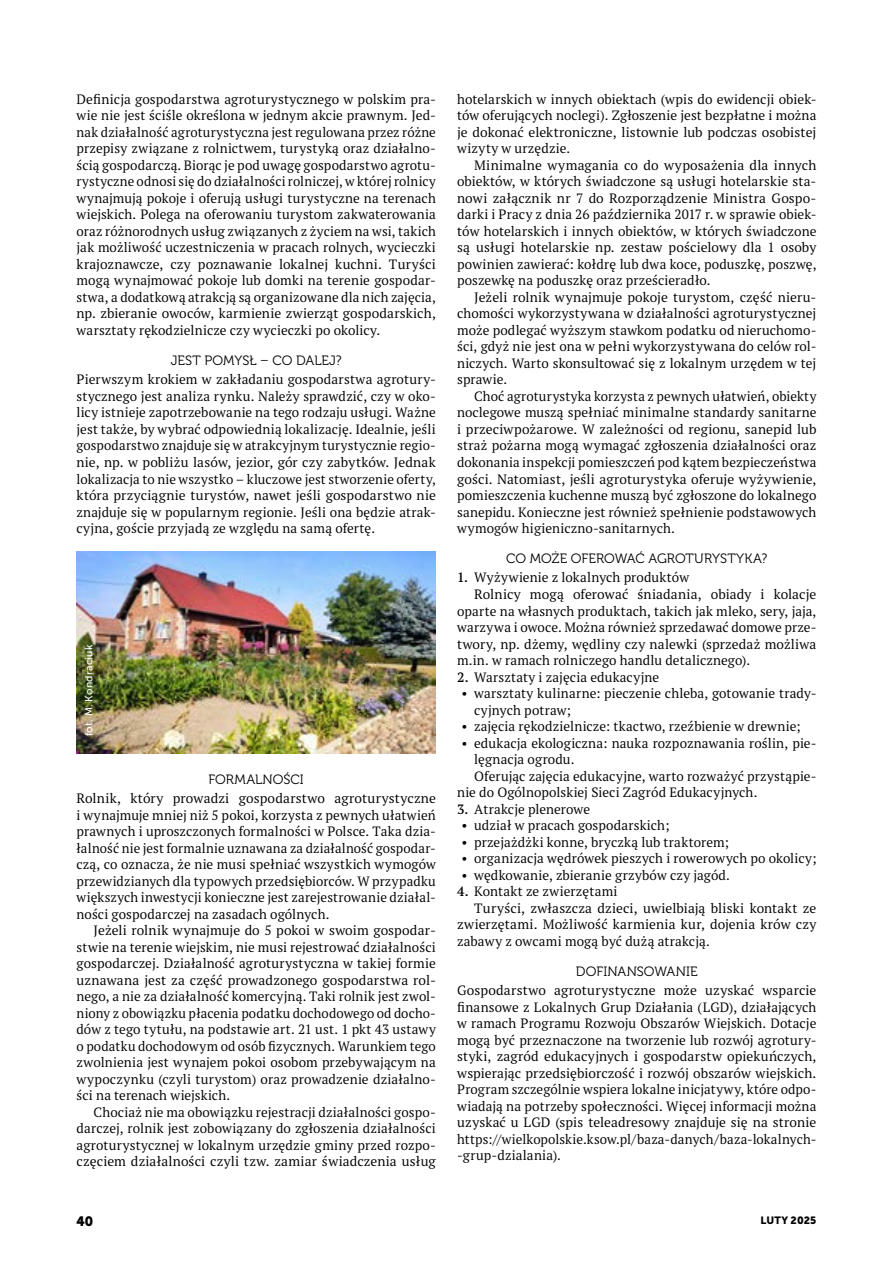
<style>
.page{position:relative;width:893px;height:1263px;background:#fff}
.page>*{position:absolute;margin:0;border:0;box-sizing:border-box;transform-origin:0 0}
.t1{font:13.5px/16.5px "PT Serif Pro";letter-spacing:.01em;color:#000;text-align:justify}
.t2{font:13.5px "Museo 300";color:#000}
.t3{font:13.5px "Museo 900";color:#000}
.t4{font:10.5px "Museo Sans 500";letter-spacing:.015em;color:#fff}
.t5{font:10.5px "Museo Sans 900";letter-spacing:.015em;color:#000}
.s1{font-weight:600}
</style>
<div class="page">
<img style="left:77px;top:551px;width:359px;height:203px">
<p class="t1" style="left:77px;top:91px;width:361px">Definicja gospodarstwa agroturystycznego w polskim pra&shy;wie nie jest ściśle określona w jednym akcie prawnym. Jed&shy;nak działalność agroturystyczna jest regulowana przez różne przepisy związane z rolnictwem, turystyką oraz działalno&shy;ścią gospodarczą. Biorąc je pod uwagę gospodarstwo agrotu&shy;rystyczne odnosi się do działalności rolniczej, w której rolnicy wynajmują pokoje i oferują usługi turystyczne na terenach wiejskich. Polega na oferowaniu turystom zakwaterowania oraz różnorodnych usług związanych z życiem na wsi, takich jak możliwość uczestniczenia w pracach rolnych, wycieczki krajoznawcze, czy poznawanie lokalnej kuchni. Turyści mogą wynajmować pokoje lub domki na terenie gospodar&shy;stwa, a dodatkową atrakcją są organizowane dla nich zajęcia, np. zbieranie owoców, karmienie zwierząt gospodarskich, warsztaty rękodzielnicze czy wycieczki po okolicy.</p>
<p class="t2" style="left:171px;top:353px;width:172px">JEST POMYSŁ – CO DALEJ?</p>
<p class="t1" style="left:77px;top:371px;width:361px">Pierwszym krokiem w zakładaniu gospodarstwa agrotury&shy;stycznego jest analiza rynku. Należy sprawdzić, czy w oko&shy;licy istnieje zapotrzebowanie na tego rodzaju usługi. Ważne jest także, by wybrać odpowiednią lokalizację. Idealnie, jeśli gospodarstwo znajduje się w atrakcyjnym turystycznie regio&shy;nie, np. w pobliżu lasów, jezior, gór czy zabytków. Jednak lokalizacja to nie wszystko – kluczowe jest stworzenie oferty, która przyciągnie turystów, nawet jeśli gospodarstwo nie znajduje się w popularnym regionie. Jeśli ona będzie atrak&shy;cyjna, goście przyjadą ze względu na samą ofertę.</p>
<p class="t4" style="left:83px;top:736px;width:93px;rotate:-90deg">fot. M. Kondraciuk</p>
<p class="t2" style="left:209px;top:772px;width:97px">FORMALNOŚCI</p>
<p class="t1" style="left:77px;top:790px;width:361px">Rolnik, który prowadzi gospodarstwo agroturystyczne i wynajmuje mniej niż 5 pokoi, korzysta z pewnych ułatwień prawnych i uproszczonych formalności w Polsce. Taka dzia&shy;łalność nie jest formalnie uznawana za działalność gospodar&shy;czą, co oznacza, że nie musi spełniać wszystkich wymogów przewidzianych dla typowych przedsiębiorców. W przypadku większych inwestycji konieczne jest zarejestrowanie działal&shy;ności gospodarczej na zasadach ogólnych.</p>
<p class="t1" style="left:77px;top:922px;width:361px;text-indent:17px">Jeżeli rolnik wynajmuje do 5 pokoi w swoim gospodar&shy;stwie na terenie wiejskim, nie musi rejestrować działalności gospodarczej. Działalność agroturystyczna w takiej formie uznawana jest za część prowadzonego gospodarstwa rol&shy;nego, a nie za działalność komercyjną. Taki rolnik jest zwol&shy;niony z obowiązku płacenia podatku dochodowego od docho&shy;dów z tego tytułu, na podstawie art. 21 ust. 1 pkt 43 ustawy o podatku dochodowym od osób fizycznych. Warunkiem tego zwolnienia jest wynajem pokoi osobom przebywającym na wypoczynku (czyli turystom) oraz prowadzenie działalno&shy;ści na terenach wiejskich.</p>
<p class="t1" style="left:77px;top:1103px;width:361px;text-indent:17px">Chociaż nie ma obowiązku rejestracji działalności gospo&shy;darczej, rolnik jest zobowiązany do zgłoszenia działalności agroturystycznej w lokalnym urzędzie gminy przed rozpo&shy;częciem działalności czyli tzw. zamiar świadczenia usług</p>
<p class="t1" style="left:457px;top:91px;width:361px">hotelarskich w innych obiektach (wpis do ewidencji obiek&shy;tów oferujących noclegi). Zgłoszenie jest bezpłatne i można je dokonać elektroniczne, listownie lub podczas osobistej wizyty w urzędzie.</p>
<p class="t1" style="left:457px;top:157px;width:361px;text-indent:17px">Minimalne wymagania co do wyposażenia dla innych obiektów, w których świadczone są usługi hotelarskie sta&shy;nowi załącznik nr 7 do Rozporządzenie Ministra Gospo&shy;darki i Pracy z dnia 26 października 2017 r. w sprawie obiek&shy;tów hotelarskich i innych obiektów, w których świadczone są usługi hotelarskie np. zestaw pościelowy dla 1 osoby powinien zawierać: kołdrę lub dwa koce, poduszkę, poszwę, poszewkę na poduszkę oraz prześcieradło.</p>
<p class="t1" style="left:457px;top:289px;width:361px;text-indent:17px">Jeżeli rolnik wynajmuje pokoje turystom, część nieru&shy;chomości wykorzystywana w działalności agroturystycznej może podlegać wyższym stawkom podatku od nieruchomo&shy;ści, gdyż nie jest ona w pełni wykorzystywana do celów rol&shy;niczych. Warto skonsultować się z lokalnym urzędem w tej sprawie.</p>
<p class="t1" style="left:457px;top:388px;width:361px;text-indent:17px">Choć agroturystyka korzysta z pewnych ułatwień, obiekty noclegowe muszą spełniać minimalne standardy sanitarne i przeciwpożarowe. W zależności od regionu, sanepid lub straż pożarna mogą wymagać zgłoszenia działalności oraz dokonania inspekcji pomieszczeń pod kątem bezpieczeństwa gości. Natomiast, jeśli agroturystyka oferuje wyżywienie, pomieszczenia kuchenne muszą być zgłoszone do lokalnego sanepidu. Konieczne jest również spełnienie podstawowych wymogów higieniczno-sanitarnych.</p>
<p class="t2" style="left:506px;top:551px;width:263px">CO MOŻE OFEROWAĆ AGROTURYSTYKA?</p>
<p class="t1" style="left:457px;top:569px;width:233px"><span class="s1">1.</span> Wyżywienie z lokalnych produktów</p>
<p class="t1" style="left:474px;top:586px;width:344px">Rolnicy mogą oferować śniadania, obiady i kolacje</p>
<p class="t1" style="left:457px;top:602px;width:361px">oparte na własnych produktach, takich jak mleko, sery, jaja,</p>
<p class="t1" style="left:457px;top:619px;width:361px">warzywa i owoce. Można również sprzedawać domowe prze-</p>
<p class="t1" style="left:457px;top:635px;width:361px">twory, np. dżemy, wędliny czy nalewki (sprzedaż możliwa</p>
<p class="t1" style="left:457px;top:652px;width:294px">m.in. w ramach rolniczego handlu detalicznego).</p>
<p class="t1" style="left:457px;top:668px;width:203px"><span class="s1">2.</span> Warsztaty i zajęcia edukacyjne</p>
<p class="t1" style="left:474px;top:685px;width:344px;text-indent:-13px">• warsztaty kulinarne: pieczenie chleba, gotowanie trady&shy;cyjnych potraw;</p>
<p class="t1" style="left:461px;top:718px;width:341px">• zajęcia rękodzielnicze: tkactwo, rzeźbienie w drewnie;</p>
<p class="t1" style="left:461px;top:734px;width:357px">• edukacja ekologiczna: nauka rozpoznawania roślin, pie-</p>
<p class="t1" style="left:474px;top:751px;width:102px">lęgnacja ogrodu.</p>
<p class="t1" style="left:474px;top:767px;width:344px">Oferując zajęcia edukacyjne, warto rozważyć przystąpie-</p>
<p class="t1" style="left:457px;top:784px;width:302px">nie do Ogólnopolskiej Sieci Zagród Edukacyjnych.</p>
<p class="t1" style="left:457px;top:800px;width:135px"><span class="s1">3.</span> Atrakcje plenerowe</p>
<p class="t1" style="left:461px;top:817px;width:210px">• udział w pracach gospodarskich;</p>
<p class="t1" style="left:461px;top:833px;width:269px">• przejażdżki konne, bryczką lub traktorem;</p>
<p class="t1" style="left:461px;top:850px;width:357px">• organizacja wędrówek pieszych i rowerowych po okolicy;</p>
<p class="t1" style="left:461px;top:866px;width:270px">• wędkowanie, zbieranie grzybów czy jagód.</p>
<p class="t1" style="left:457px;top:883px;width:162px"><span class="s1">4.</span> Kontakt ze zwierzętami</p>
<p class="t1" style="left:474px;top:899px;width:344px">Turyści, zwłaszcza dzieci, uwielbiają bliski kontakt ze</p>
<p class="t1" style="left:457px;top:916px;width:361px">zwierzętami. Możliwość karmienia kur, dojenia krów czy</p>
<p class="t1" style="left:457px;top:932px;width:254px">zabawy z owcami mogą być dużą atrakcją.</p>
<p class="t2" style="left:576px;top:964px;width:123px">DOFINANSOWANIE</p>
<p class="t1" style="left:457px;top:982px;width:361px">Gospodarstwo agroturystyczne może uzyskać wsparcie finansowe z Lokalnych Grup Działania (LGD), działających w ramach Programu Rozwoju Obszarów Wiejskich. Dotacje mogą być przeznaczone na tworzenie lub rozwój agrotury&shy;styki, zagród edukacyjnych i gospodarstw opiekuńczych, wspierając przedsiębiorczość i rozwój obszarów wiejskich.<br>Program szczególnie wspiera lokalne inicjatywy, które odpo&shy;wiadają na potrzeby społeczności. Więcej informacji można uzyskać u LGD (spis teleadresowy znajduje się na stronie https://wielkopolskie.ksow.pl/baza-danych/baza-lokalnych--grup-dzialania).</p>
<p class="t3" style="left:77px;top:1214px;width:18px">40</p>
<p class="t5" style="left:760px;top:1214px;width:58px">LUTY 2025</p>
</div>
